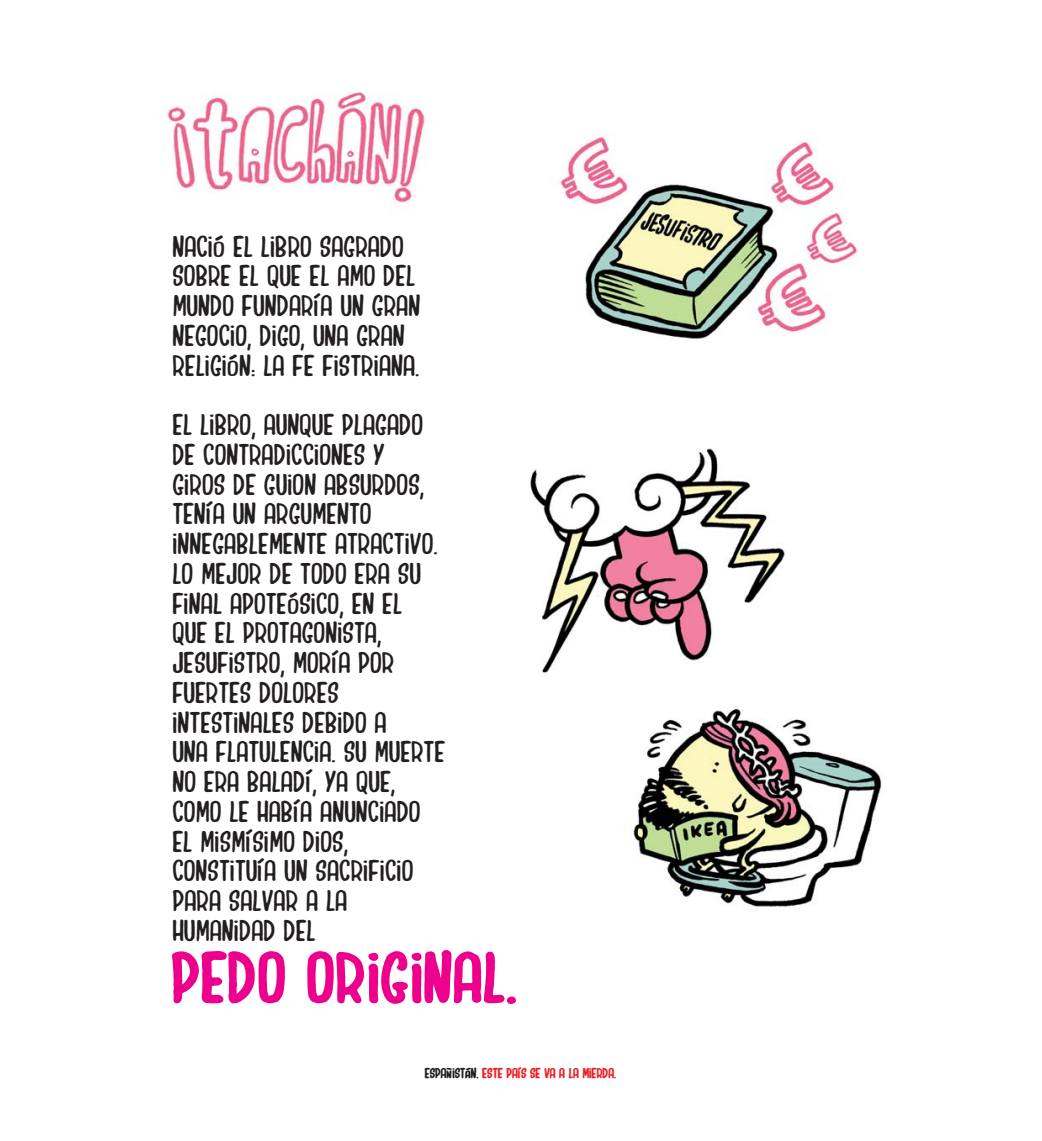
<style>
.page{position:relative;width:1042px;height:1141px;background:#fff}
.page>*{position:absolute;margin:0;border:0;box-sizing:border-box;transform-origin:0 0}
.t1{font:700 70px "Salo";letter-spacing:.02em;color:#ec008c}
.t2{font:29.75px/29.8px "Salo";color:#231f20}
.t3{font:700 14px "Salo";color:#ed1e25}
.s1{color:#231f20}
</style>
<div class="page">
<img style="left:164px;top:92px;width:718px;height:815px">
<p class="t2" style="left:173px;top:231px;width:249px">NACIÓ EL LIBRO SAGRADO<br>SOBRE EL QUE EL AMO DEL<br>MUNDO FUNDARÍA UN GRAN<br>NEGOCIO, DIGO, UNA GRAN<br>RELIGIÓN: LA FE FISTRIANA.</p>
<p class="t2" style="left:173px;top:410px;width:274px">EL LIBRO, AUNQUE PLAGADO<br>DE CONTRADICCIONES Y<br>GIROS DE GUION ABSURDOS,<br>TENÍA UN ARGUMENTO<br>INNEGABLEMENTE ATRACTIVO.<br>LO MEJOR DE TODO ERA SU<br>FINAL APOTEÓSICO, EN EL<br>QUE EL PROTAGONISTA,<br>JESUFISTRO, MORÍA POR<br>FUERTES DOLORES<br>INTESTINALES DEBIDO A<br>UNA FLATULENCIA. SU MUERTE<br>NO ERA BALADÍ, YA QUE,<br>COMO LE HABÍA ANUNCIADO<br>EL MISMÍSIMO DIOS,<br>CONSTITUÍA UN SACRIFICIO<br>PARA SALVAR A LA<br>HUMANIDAD DEL</p>
<h1 class="t1" style="left:173px;top:937px;width:346px">PEDO ORIGINAL.</h1>
<p class="t3" style="left:425px;top:1065px;width:193px"><span class="s1">ESPAÑISTÁN.</span> ESTE PAÍS SE VA A LA MIERDA.</p>
</div>
